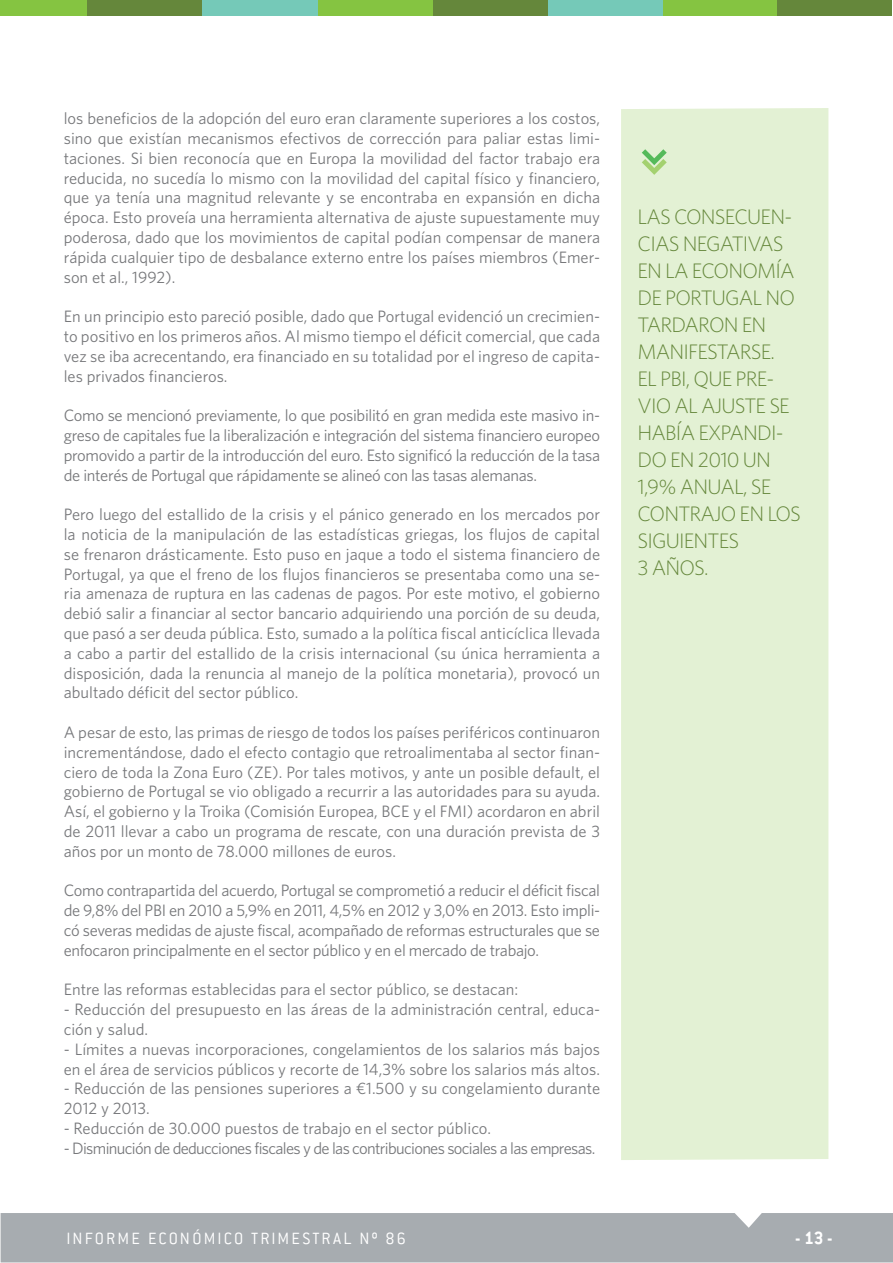
<style>
.page{position:relative;width:893px;height:1263px;background:#fff}
.page>*{position:absolute;margin:0;border:0;box-sizing:border-box;transform-origin:0 0}
.t1{font:300 21px/27px "Whitney";letter-spacing:-.04em;color:#65873b}
.t2{font:700 19.5px "Conduit ITC";color:#fff}
.t3{font:300 18px "Conduit ITC";letter-spacing:.12em;color:#fff}
.t4{font:16.5px/19.8px "Whitney";color:#77787b;text-align:justify}
.t5{font:16.5px "Whitney";letter-spacing:-.04em;color:#77787b}
</style>
<div class="page">
<div style="left:1px;top:1213px;width:892px;height:49px;background:#a7acb0"></div>
<div style="left:777px;top:1px;width:115px;height:15px;background:#65873b"></div>
<div style="left:662px;top:1px;width:115px;height:15px;background:#85c441"></div>
<div style="left:548px;top:1px;width:114px;height:15px;background:#75c9b8"></div>
<div style="left:433px;top:1px;width:115px;height:15px;background:#65873b"></div>
<div style="left:318px;top:1px;width:115px;height:15px;background:#85c441"></div>
<div style="left:87px;top:1px;width:115px;height:15px;background:#65873b"></div>
<div style="left:0;top:1px;width:87px;height:15px;background:#85c441"></div>
<div style="left:202px;top:1px;width:116px;height:15px;background:#75c9b8"></div>
<div style="left:621px;top:108px;width:207px;height:1052px;background:#e3f1d4"></div>
<svg style="left:642px;top:149px;width:25px;height:26px"></svg>
<p class="t4" style="left:64px;top:108px;width:538px">los beneficios de la adopción del euro eran claramente superiores a los costos, sino que existían mecanismos efectivos de corrección para paliar estas limi&shy;taciones. Si bien reconocía que en Europa la movilidad del factor trabajo era reducida, no sucedía lo mismo con la movilidad del capital físico y financiero, que ya tenía una magnitud relevante y se encontraba en expansión en dicha época. Esto proveía una herramienta alternativa de ajuste supuestamente muy poderosa, dado que los movimientos de capital podían compensar de manera rápida cualquier tipo de desbalance externo entre los países miembros (Emer&shy;son et al., 1992).</p>
<p class="t4" style="left:64px;top:306px;width:538px">En un principio esto pareció posible, dado que Portugal evidenció un crecimien&shy;to positivo en los primeros años. Al mismo tiempo el déficit comercial, que cada vez se iba acrecentando, era financiado en su totalidad por el ingreso de capita&shy;les privados financieros.</p>
<p class="t4" style="left:64px;top:405px;width:538px">Como se mencionó previamente, lo que posibilitó en gran medida este masivo in&shy;greso de capitales fue la liberalización e integración del sistema financiero europeo promovido a partir de la introducción del euro. Esto significó la reducción de la tasa de interés de Portugal que rápidamente se alineó con las tasas alemanas.</p>
<p class="t4" style="left:64px;top:504px;width:538px">Pero luego del estallido de la crisis y el pánico generado en los mercados por la noticia de la manipulación de las estadísticas griegas, los flujos de capital se frenaron drásticamente. Esto puso en jaque a todo el sistema financiero de Portugal, ya que el freno de los flujos financieros se presentaba como una se&shy;ria amenaza de ruptura en las cadenas de pagos. Por este motivo, el gobierno debió salir a financiar al sector bancario adquiriendo una porción de su deuda, que pasó a ser deuda pública. Esto, sumado a la política fiscal anticíclica llevada a cabo a partir del estallido de la crisis internacional (su única herramienta a disposición, dada la renuncia al manejo de la política monetaria), provocó un abultado déficit del sector público.</p>
<p class="t4" style="left:64px;top:722px;width:538px">A pesar de esto, las primas de riesgo de todos los países periféricos continuaron incrementándose, dado el efecto contagio que retroalimentaba al sector finan&shy;ciero de toda la Zona Euro (ZE). Por tales motivos, y ante un posible default, el gobierno de Portugal se vio obligado a recurrir a las autoridades para su ayuda.<br>Así, el gobierno y la Troika (Comisión Europea, BCE y el FMI) acordaron en abril de 2011 llevar a cabo un programa de rescate, con una duración prevista de 3 años por un monto de 78.000 millones de euros.</p>
<p class="t4" style="left:64px;top:880px;width:538px">Como contrapartida del acuerdo, Portugal se comprometió a reducir el déficit fiscal de 9,8% del PBI en 2010 a 5,9% en 2011, 4,5% en 2012 y 3,0% en 2013. Esto impli&shy;có severas medidas de ajuste fiscal, acompañado de reformas estructurales que se enfocaron principalmente en el sector público y en el mercado de trabajo.</p>
<p class="t4" style="left:64px;top:979px;width:456px">Entre las reformas establecidas para el sector público, se destacan:</p>
<p class="t4" style="left:64px;top:999px;width:538px">- Reducción del presupuesto en las áreas de la administración central, educa&shy;ción y salud.</p>
<p class="t4" style="left:64px;top:1039px;width:538px">- Límites a nuevas incorporaciones, congelamientos de los salarios más bajos en el área de servicios públicos y recorte de 14,3% sobre los salarios más altos.</p>
<p class="t4" style="left:64px;top:1078px;width:538px">- Reducción de las pensiones superiores a ¤1.500 y su congelamiento durante<br>2012 y 2013.</p>
<p class="t4" style="left:64px;top:1118px;width:429px">- Reducción de 30.000 puestos de trabajo en el sector público.</p>
<p class="t5" style="left:64px;top:1138px;width:533px">- Disminución de deducciones fiscales y de las contribuciones sociales a las empresas.</p>
<p class="t3" style="left:66px;top:1228px;width:341px">INFORME ECONÓMICO TRIMESTRAL Nº 86</p>
<p class="t1" style="left:637px;top:202px;width:165px">LAS CONSECUEN-<br>CIAS NEGATIVAS<br>EN LA ECONOMÍA<br>DE PORTUGAL NO<br>TARDARON EN<br>MANIFESTARSE.<br>EL PBI, QUE PRE-<br>VIO AL AJUSTE SE<br>HABÍA EXPANDI-<br>DO EN 2010 UN<br>1,9% ANUAL, SE<br>CONTRAJO EN LOS<br>SIGUIENTES<br>3 AÑOS.</p>
<p class="t2" style="left:795px;top:1227px;width:39px">- 13 -</p>
</div>
